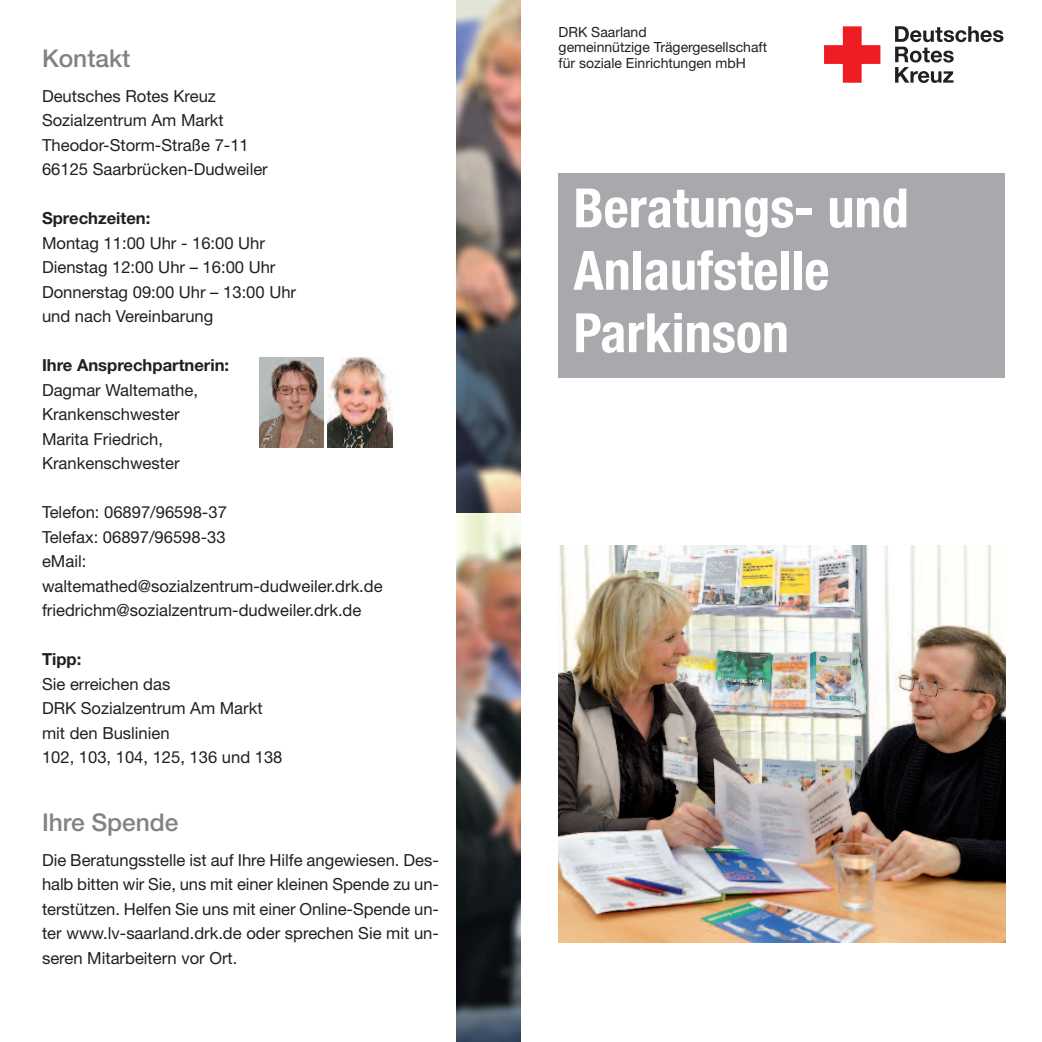
<style>
.page{position:relative;width:1042px;height:1042px;background:#fff}
.page>*{position:absolute;margin:0;border:0;box-sizing:border-box;transform-origin:0 0}
.t1{font:700 condensed 54.25px/62.5px "Helvetica Neue LT";color:#fff}
.t2{font:500 24.5px "Helvetica Neue LT";color:#808285}
.t3{font:16.62px/24.5px "Helvetica Neue LT";color:#231f20}
.t4{font:700 16.62px "Helvetica Neue LT";color:#231f20}
.t5{font:14px/15.8px "Helvetica Neue LT";color:#231f20}
</style>
<div class="page">
<img style="left:558px;top:546px;width:447px;height:397px">
<svg style="left:824px;top:26px;width:56px;height:57px"></svg>
<svg style="left:895px;top:26px;width:108px;height:57px"></svg>
<img style="left:456px;top:512px;width:65px;height:530px">
<img style="left:456px;top:0;width:65px;height:512px">
<img style="left:259px;top:357px;width:64px;height:90px">
<img style="left:328px;top:357px;width:64px;height:90px">
<div style="left:558px;top:174px;width:447px;height:204px;background:#a8a9ad"></div>
<p class="t5" style="left:558px;top:25px;width:210px">DRK Saarland<br>gemeinnützige Trägergesellschaft</p>
<h2 class="t2" style="left:42px;top:50px;width:90px">Kontakt</h2>
<p class="t5" style="left:558px;top:57px;width:189px">für soziale Einrichtungen mbH</p>
<p class="t3" style="left:42px;top:85px;width:227px">Deutsches Rotes Kreuz<br>Sozialzentrum Am Markt<br>Theodor-Storm-Straße 7-11<br>66125 Saarbrücken-Dudweiler</p>
<p class="t4" style="left:42px;top:212px;width:110px">Sprechzeiten:</p>
<p class="t3" style="left:42px;top:232px;width:256px">Montag 11:00 Uhr - 16:00 Uhr<br>Dienstag 12:00 Uhr – 16:00 Uhr<br>Donnerstag 09:00 Uhr – 13:00 Uhr und nach Vereinbarung</p>
<p class="t4" style="left:42px;top:359px;width:189px">Ihre Ansprechpartnerin:</p>
<p class="t3" style="left:42px;top:379px;width:158px">Dagmar Waltemathe,<br>Krankenschwester<br>Marita Friedrich,<br>Krankenschwester</p>
<p class="t3" style="left:42px;top:501px;width:342px">Telefon: 06897/96598-37<br>Telefax: 06897/96598-33<br>eMail: waltemathed@sozialzentrum-dudweiler.drk.de friedrichm@sozialzentrum-dudweiler.drk.de</p>
<p class="t4" style="left:42px;top:653px;width:41px">Tipp:</p>
<p class="t3" style="left:42px;top:673px;width:242px">Sie erreichen das<br>DRK Sozialzentrum Am Markt mit den Buslinien<br>102, 103, 104, 125, 136 und 138</p>
<h1 class="t1" style="left:573px;top:181px;width:337px">Beratungs- und<br>Anlaufstelle<br>Parkinson</h1>
<h2 class="t2" style="left:42px;top:814px;width:138px">Ihre Spende</h2>
<p class="t3" style="left:42px;top:849px;width:398px;text-align:justify">Die Beratungsstelle ist auf Ihre Hilfe angewiesen. Des&shy;halb bitten wir Sie, uns mit einer kleinen Spende zu un&shy;terstützen. Helfen Sie uns mit einer Online-Spende un&shy;ter www.lv-saarland.drk.de oder sprechen Sie mit un&shy;seren Mitarbeitern vor Ort.</p>
</div>
